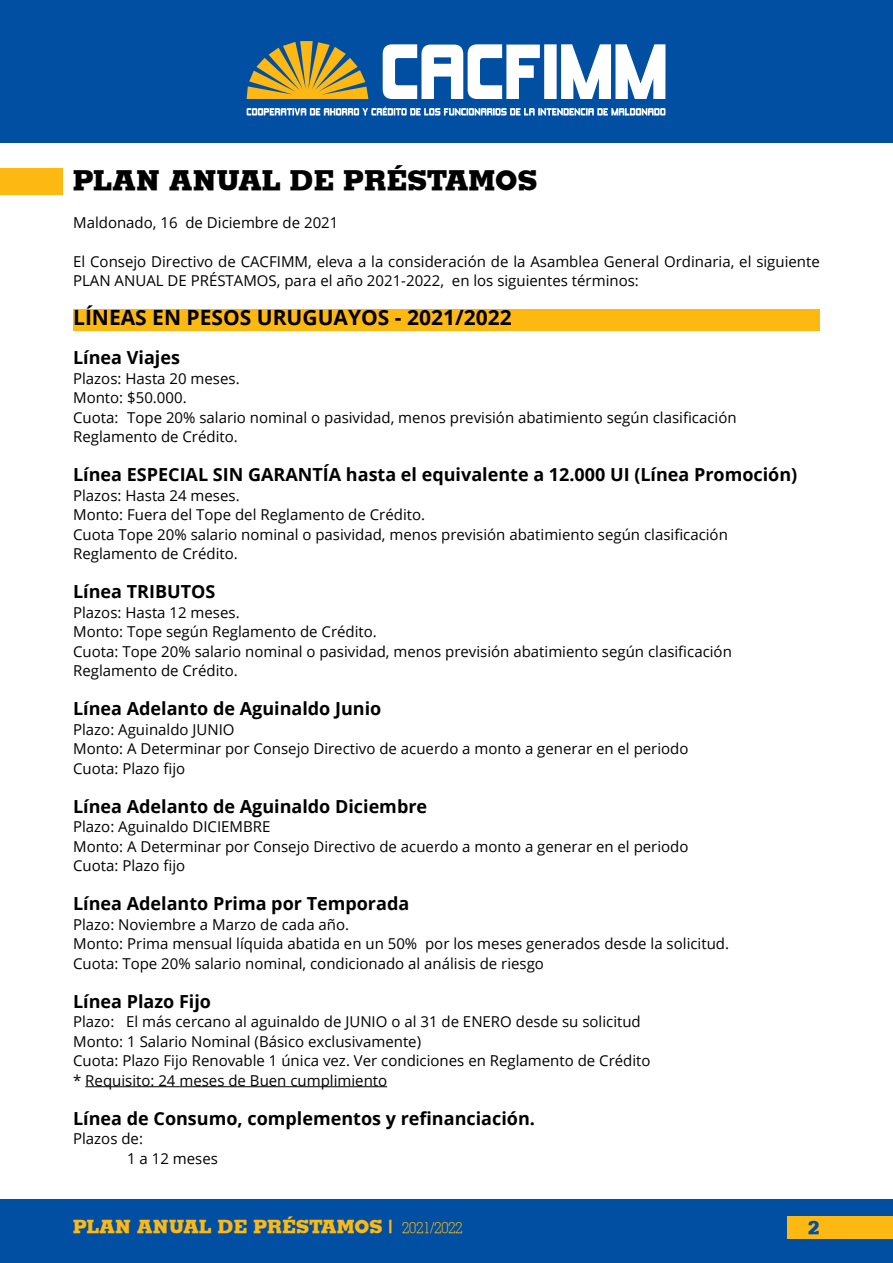
<style>
.page{position:relative;width:893px;height:1263px;background:#fff}
.page>*{position:absolute;margin:0;border:0;box-sizing:border-box;transform-origin:0 0}
.t1{font:27px "Jaak Black SSK";color:#000}
.t2{font:700 21px "Open Sans";color:#000}
.t3{font:700 18px "Open Sans";color:#000}
.t4{font:18px "Jaak Black SSK";color:#fdb812}
.t5{font:18px "Jaak Black SSK";color:#004fa3}
.t6{font:15px/19.5px "Open Sans";color:#000}
.s1{font-family:"Jaak Light SSK";font-size:15px}
</style>
<div class="page">
<div style="left:0;top:0;width:893px;height:142px;background:#004fa3"></div>
<svg style="left:247px;top:41px;width:121px;height:58px"></svg>
<svg style="left:383px;top:44px;width:282px;height:55px"></svg>
<svg style="left:247px;top:106px;width:418px;height:9px"></svg>
<div style="left:0;top:1199px;width:893px;height:64px;background:#004fa3"></div>
<div style="left:788px;top:1216px;width:105px;height:23px;background:#fdb812"></div>
<div style="left:73px;top:309px;width:747px;height:21px;background:#fdb812"></div>
<hr style="left:85px;top:1086px;width:302px;height:1px;background:#000">
<div style="left:0;top:168px;width:62px;height:27px;background:#fdb812"></div>
<h1 class="t1" style="left:73px;top:163px;width:465px">PLAN ANUAL DE PRÉSTAMOS</h1>
<p class="t6" style="left:73px;top:212px;width:267px">Maldonado, 16 de Diciembre de 2021</p>
<p class="t6" style="left:73px;top:251px;width:748px">El Consejo Directivo de CACFIMM, eleva a la consideración de la Asamblea General Ordinaria, el siguiente<br>PLAN ANUAL DE PRÉSTAMOS, para el año 2021-2022, en los siguientes términos:</p>
<h2 class="t2" style="left:73px;top:303px;width:440px">LÍNEAS EN PESOS URUGUAYOS - 2021/2022</h2>
<p class="t3" style="left:73px;top:345px;width:108px">Línea Viajes</p>
<p class="t6" style="left:73px;top:368px;width:665px">Plazos: Hasta 20 meses.<br>Monto: $50.000.<br>Cuota: Tope 20% salario nominal o pasividad, menos previsión abatimiento según clasificación Reglamento de Crédito.</p>
<p class="t3" style="left:73px;top:462px;width:726px">Línea ESPECIAL SIN GARANTÍA hasta el equivalente a 12.000 UI (Línea Promoción)</p>
<p class="t6" style="left:73px;top:485px;width:656px">Plazos: Hasta 24 meses.<br>Monto: Fuera del Tope del Reglamento de Crédito.<br>Cuota Tope 20% salario nominal o pasividad, menos previsión abatimiento según clasificación Reglamento de Crédito.</p>
<p class="t3" style="left:73px;top:579px;width:144px">Línea TRIBUTOS</p>
<p class="t6" style="left:73px;top:602px;width:660px">Plazos: Hasta 12 meses.<br>Monto: Tope según Reglamento de Crédito.<br>Cuota: Tope 20% salario nominal o pasividad, menos previsión abatimiento según clasificación Reglamento de Crédito.</p>
<p class="t3" style="left:73px;top:696px;width:310px">Línea Adelanto de Aguinaldo Junio</p>
<p class="t6" style="left:73px;top:719px;width:617px">Plazo: Aguinaldo JUNIO<br>Monto: A Determinar por Consejo Directivo de acuerdo a monto a generar en el periodo<br>Cuota: Plazo fijo</p>
<p class="t3" style="left:73px;top:793px;width:356px">Línea Adelanto de Aguinaldo Diciembre</p>
<p class="t6" style="left:73px;top:816px;width:617px">Plazo: Aguinaldo DICIEMBRE<br>Monto: A Determinar por Consejo Directivo de acuerdo a monto a generar en el periodo<br>Cuota: Plazo fijo</p>
<p class="t3" style="left:73px;top:891px;width:338px">Línea Adelanto Prima por Temporada</p>
<p class="t6" style="left:73px;top:914px;width:657px">Plazo: Noviembre a Marzo de cada año.<br>Monto: Prima mensual líquida abatida en un 50% por los meses generados desde la solicitud.<br>Cuota: Tope 20% salario nominal, condicionado al análisis de riesgo</p>
<p class="t3" style="left:73px;top:988px;width:139px">Línea Plazo Fijo</p>
<p class="t6" style="left:73px;top:1011px;width:579px">Plazo: El más cercano al aguinaldo de JUNIO o al 31 de ENERO desde su solicitud Monto: 1 Salario Nominal (Básico exclusivamente)<br>Cuota: Plazo Fijo Renovable 1 única vez. Ver condiciones en Reglamento de Crédito * Requisito: 24 meses de Buen cumplimiento</p>
<p class="t3" style="left:73px;top:1105px;width:463px">Línea de Consumo, complementos y refinanciación.</p>
<p class="t6" style="left:127px;top:1128px;width:92px;text-indent:-54px">Plazos de:<br>1 a 12 meses</p>
<p class="t4" style="left:73px;top:1215px;width:391px">PLAN ANUAL DE PRÉSTAMOS | <span class="s1">2021/2022</span></p>
<p class="t5" style="left:808px;top:1215px;width:13px">2</p>
</div>
